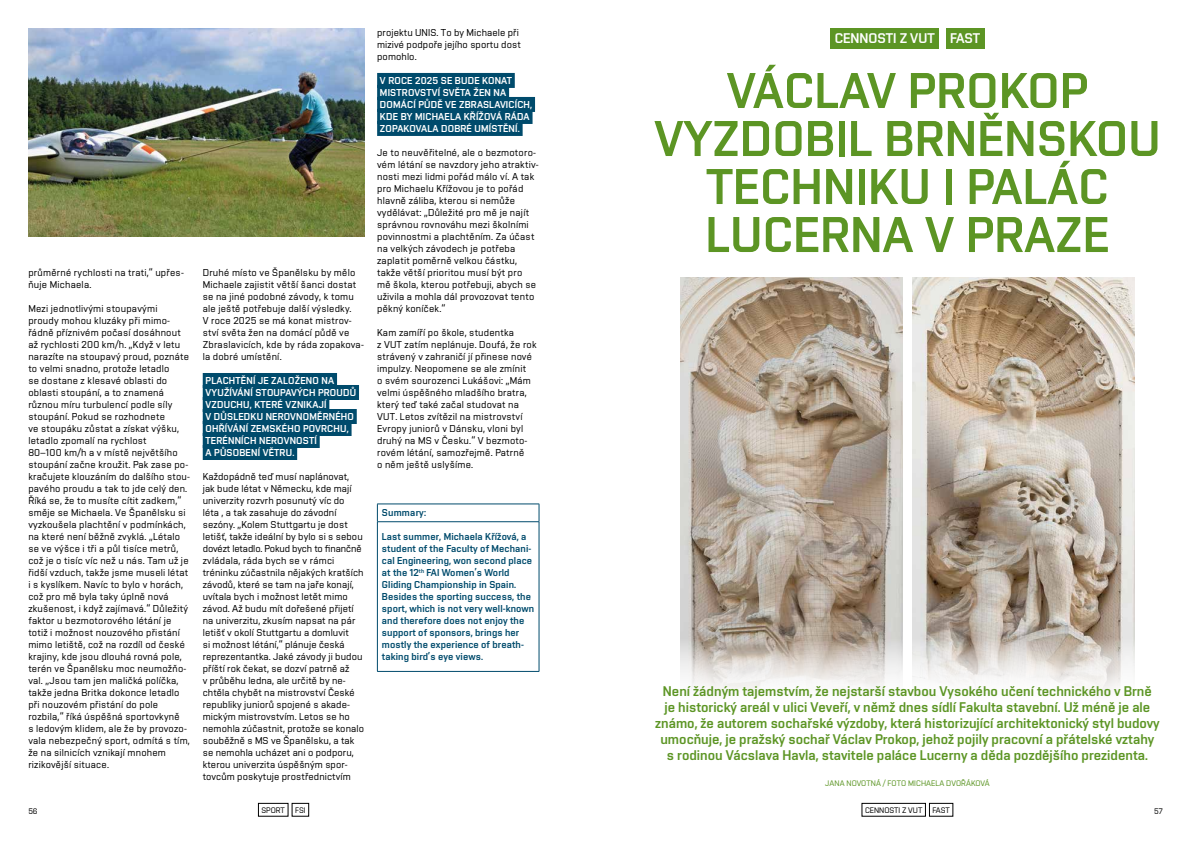
<style>
.page{position:relative;width:1191px;height:842px;background:#fff}
.page>*{position:absolute;margin:0;border:0;box-sizing:border-box;transform-origin:0 0}
.t1{font:50px/48px "Vafle VUT";letter-spacing:.01em;color:#5c9524;text-align:center}
.t2{font:14px/16px "Vafle VUT";color:#5c9524;text-align:center}
.t3{font:14px "Vafle VUT";color:#fff}
.t4{font:10px/12px "Vafle Light VUT";letter-spacing:.02em;color:#000}
.t5{font:10px/12px "Vafle VUT";letter-spacing:.01em;color:#004b6c}
.t6{font:10px/12px "Vafle VUT";letter-spacing:.02em;color:#fff}
.t7{font:8px "Vafle Light VUT";letter-spacing:.01em;color:#5c9524}
.t8{font:8px "Vafle Light VUT";color:#000}
</style>
<div class="page">
<svg style="left:258px;top:803px;width:51px;height:14px"></svg>
<hr style="left:377px;top:522px;width:1px;height:149px;background:#004b6c">
<hr style="left:539px;top:522px;width:1px;height:149px;background:#004b6c">
<hr style="left:377px;top:671px;width:162px;height:1px;background:#004b6c">
<hr style="left:377px;top:504px;width:162px;height:1px;background:#004b6c">
<svg style="left:377px;top:504px;width:1px;height:17px"></svg>
<svg style="left:539px;top:504px;width:1px;height:17px"></svg>
<hr style="left:377px;top:521px;width:162px;height:1px;background:#004b6c">
<div style="left:203px;top:373px;width:134px;height:15px;background:#004b6c"></div>
<div style="left:203px;top:385px;width:156px;height:15px;background:#004b6c"></div>
<div style="left:203px;top:397px;width:126px;height:15px;background:#004b6c"></div>
<div style="left:203px;top:409px;width:154px;height:15px;background:#004b6c"></div>
<div style="left:203px;top:421px;width:148px;height:15px;background:#004b6c"></div>
<div style="left:203px;top:433px;width:117px;height:15px;background:#004b6c"></div>
<div style="left:203px;top:445px;width:94px;height:15px;background:#004b6c"></div>
<div style="left:377px;top:73px;width:138px;height:15px;background:#004b6c"></div>
<div style="left:377px;top:85px;width:132px;height:15px;background:#004b6c"></div>
<div style="left:377px;top:97px;width:158px;height:15px;background:#004b6c"></div>
<div style="left:377px;top:109px;width:155px;height:15px;background:#004b6c"></div>
<div style="left:377px;top:121px;width:145px;height:15px;background:#004b6c"></div>
<img style="left:28px;top:28px;width:336px;height:209px">
<img style="left:680px;top:277px;width:222px;height:361px">
<img style="left:912px;top:277px;width:222px;height:361px">
<svg style="left:861px;top:803px;width:92px;height:14px"></svg>
<div style="left:830px;top:28px;width:109px;height:21px;background:#5c9524"></div>
<div style="left:946px;top:28px;width:38px;height:21px;background:#5c9524"></div>
<svg style="left:680px;top:638px;width:455px;height:54px"></svg>
<p class="t4" style="left:28px;top:266px;width:157px">průměrné rychlosti na trati,“ upřes&shy;ňuje Michaela.</p>
<p class="t4" style="left:28px;top:302px;width:163px">Mezi jednotlivými stoupavými proudy mohou kluzáky při mimo&shy;řádně příznivém počasí dosáhnout až rychlosti 200 km/h. „Když v letu narazíte na stoupavý proud, poznáte to velmi snadno, protože letadlo<br>se dostane z klesavé oblasti do oblasti stoupání, a to znamená různou míru turbulencí podle síly stoupání. Pokud se rozhodnete<br>ve stoupáku zůstat a získat výšku, letadlo zpomalí na rychlost<br>80–100 km/h a v místě největšího stoupání začne kroužit. Pak zase po&shy;kračujete klouzáním do dalšího stou&shy;pavého proudu a tak to jde celý den.<br>Říká se, že to musíte cítit zadkem,“ směje se Michaela. Ve Španělsku si vyzkoušela plachtění v podmínkách, na které není běžně zvyklá. „Létalo se ve výšce i tři a půl tisíce metrů, což je o tisíc víc než u nás. Tam už je řidší vzduch, takže jsme museli létat i s kyslíkem. Navíc to bylo v horách, což pro mě byla taky úplně nová zkušenost, i když zajímavá.“ Důležitý faktor u bezmotorového létání je totiž i možnost nouzového přistání mimo letiště, což na rozdíl od české krajiny, kde jsou dlouhá rovná pole, terén ve Španělsku moc neumožňo&shy;val. „Jsou tam jen maličká políčka, takže jedna Britka dokonce letadlo při nouzovém přistání do pole rozbila,“ říká úspěšná sportovkyně<br>s ledovým klidem, ale že by provozo&shy;vala nebezpečný sport, odmítá s tím, že na silnicích vznikají mnohem rizikovější situace.</p>
<p class="t4" style="left:203px;top:266px;width:163px">Druhé místo ve Španělsku by mělo<br>Michaele zajistit větší šanci dostat se na jiné podobné závody, k tomu ale ještě potřebuje další výsledky.<br>V roce 2025 se má konat mistrov&shy;ství světa žen na domácí půdě ve<br>Zbraslavicích, kde by ráda zopakova&shy;la dobré umístění.</p>
<p class="t6" style="left:206px;top:374px;width:152px">PLACHTĚNÍ JE ZALOŽENO NA<br>VYUŽÍVÁNÍ STOUPAVÝCH PROUDŮ<br>VZDUCHU, KTERÉ VZNIKAJÍ<br>V DŮSLEDKU NEROVNOMĚRNÉHO<br>OHŘÍVÁNÍ ZEMSKÉHO POVRCHU,<br>TERÉNNÍCH NEROVNOSTÍ<br>A PŮSOBENÍ VĚTRU.</p>
<p class="t4" style="left:203px;top:470px;width:163px">Každopádně teď musí naplánovat,<br>jak bude létat v Německu, kde mají univerzity rozvrh posunutý víc do<br>léta , a tak zasahuje do závodní sezóny. „Kolem Stuttgartu je dost letišť, takže ideální by bylo si s sebou dovézt letadlo. Pokud bych to finančně zvládala, ráda bych se v rámci tréninku zúčastnila nějakých kratších závodů, které se tam na jaře konají, uvítala bych i možnost letět mimo závod. Až budu mít dořešené přijetí na univerzitu, zkusím napsat na pár letišť v okolí Stuttgartu a domluvit<br>si možnost létání,“ plánuje česká reprezentantka. Jaké závody ji budou příští rok čekat, se dozví patrně až<br>v průběhu ledna, ale určitě by ne&shy;chtěla chybět na mistrovství České republiky juniorů spojené s akade&shy;mickým mistrovstvím. Letos se ho nemohla zúčastnit, protože se konalo souběžně s MS ve Španělsku, a tak se nemohla ucházet ani o podporu, kterou univerzita úspěšným spor&shy;tovcům poskytuje prostřednictvím</p>
<p class="t4" style="left:377px;top:26px;width:145px">projektu UNIS. To by Michaele při mizivé podpoře jejího sportu dost pomohlo.</p>
<p class="t6" style="left:380px;top:74px;width:154px">V ROCE 2025 SE BUDE KONAT<br>MISTROVSTVÍ SVĚTA ŽEN NA<br>DOMÁCÍ PŮDĚ VE ZBRASLAVICÍCH,<br>KDE BY MICHAELA KŘÍŽOVÁ RÁDA<br>ZOPAKOVALA DOBRÉ UMÍSTĚNÍ.</p>
<p class="t4" style="left:377px;top:146px;width:163px">Je to neuvěřitelné, ale o bezmotoro&shy;vém létání se navzdory jeho atraktiv&shy;nosti mezi lidmi pořád málo ví. A tak pro Michaelu Křížovou je to pořád hlavně záliba, kterou si nemůže vydělávat: „Důležité pro mě je najít správnou rovnováhu mezi školními povinnostmi a plachtěním. Za účast na velkých závodech je potřeba zaplatit poměrně velkou částku, takže větší prioritou musí být pro<br>mě škola, kterou potřebuji, abych se uživila a mohla dál provozovat tento pěkný koníček.“</p>
<p class="t4" style="left:377px;top:326px;width:161px">Kam zamíří po škole, studentka<br>z VUT zatím neplánuje. Doufá, že rok strávený v zahraničí jí přinese nové impulzy. Neopomene se ale zmínit<br>o svém sourozenci Lukášovi: „Mám velmi úspěšného mladšího bratra, který teď také začal studovat na<br>VUT. Letos zvítězil na mistrovství<br>Evropy juniorů v Dánsku, vloni byl druhý na MS v Česku.“ V bezmoto&shy;rovém létání, samozřejmě. Patrně<br>o něm ještě uslyšíme.</p>
<p class="t5" style="left:382px;top:506px;width:46px">Summary:</p>
<p class="t5" style="left:382px;top:530px;width:154px">Last summer, Michaela Křížová, a student of the Faculty of Mechani&shy;cal Engineering, won second place at the 12<sup>th</sup> FAI Women’s World<br>Gliding Championship in Spain.<br>Besides the sporting success, the sport, which is not very well-known and therefore does not enjoy the support of sponsors, brings her mostly the experience of breath&shy;taking bird’s eye views.</p>
<h2 class="t3" style="left:835px;top:30px;width:147px">CENNOSTI Z VUT FAST</h2>
<h1 class="t1" style="left:654px;top:66px;width:507px">VÁCLAV PROKOP<br>VYZDOBIL BRNĚNSKOU<br>TECHNIKU I PALÁC<br>LUCERNA V PRAZE</h1>
<p class="t2" style="left:655px;top:683px;width:506px">Není žádným tajemstvím, že nejstarší stavbou Vysokého učení technického v Brně<br>je historický areál v ulici Veveří, v němž dnes sídlí Fakulta stavební. Už méně je ale známo, že autorem sochařské výzdoby, která historizující architektonický styl budovy umocňuje, je pražský sochař Václav Prokop, jehož pojily pracovní a přátelské vztahy s rodinou Vácslava Havla, stavitele paláce Lucerny a děda pozdějšího prezidenta.</p>
<p class="t7" style="left:825px;top:779px;width:166px">JANA NOVOTNÁ / FOTO MICHAELA DVOŘÁKOVÁ</p>
<p class="t8" style="left:28px;top:806px;width:11px">56</p>
<p class="t8" style="left:261px;top:805px;width:25px">SPORT</p>
<p class="t8" style="left:1154px;top:806px;width:10px">57</p>
<p class="t8" style="left:865px;top:805px;width:59px">CENNOSTI Z VUT</p>
<p class="t8" style="left:932px;top:805px;width:19px">FAST</p>
<p class="t8" style="left:295px;top:805px;width:12px">FSI</p>
</div>
